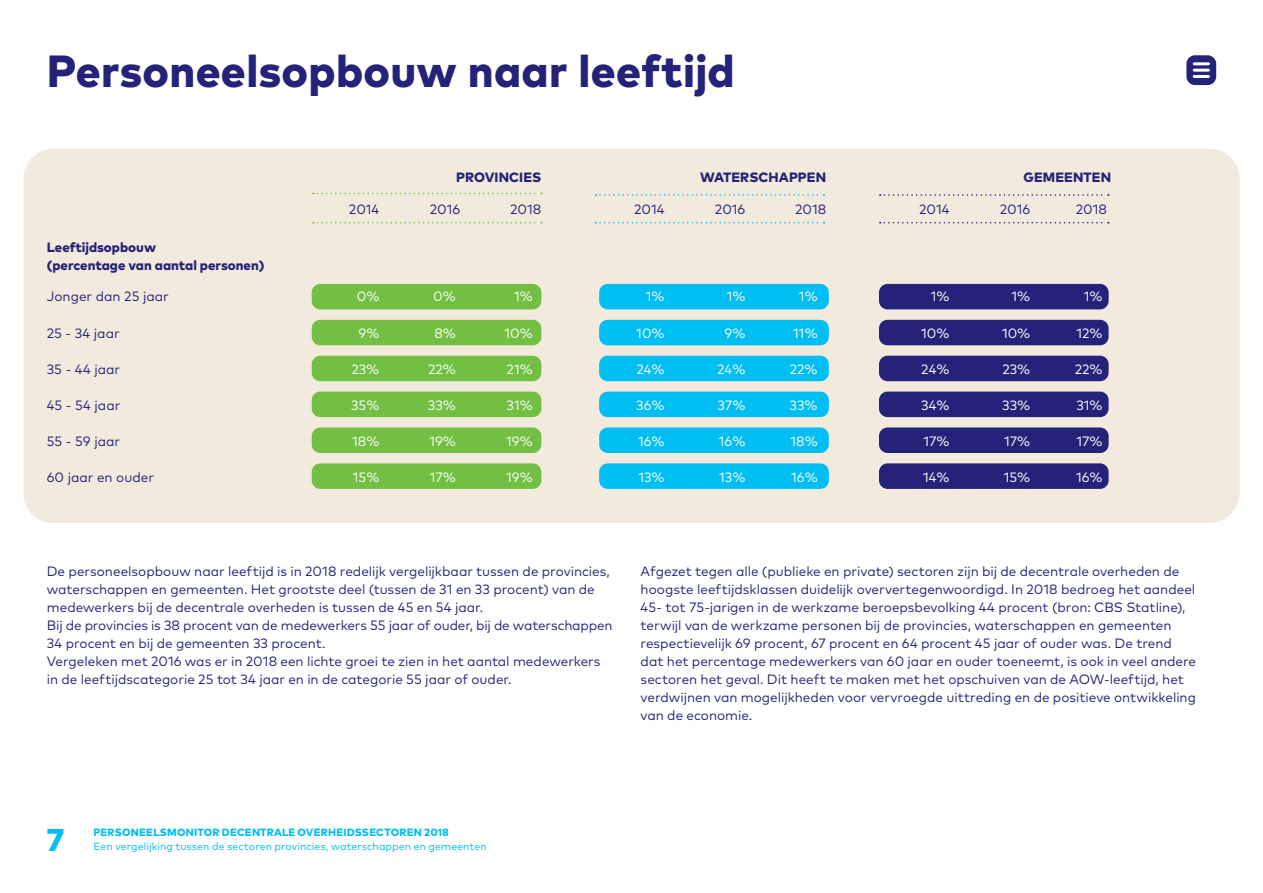
<style>
.page{position:relative;width:1263px;height:893px;background:#fff}
.page>*{position:absolute;margin:0;border:0;box-sizing:border-box;transform-origin:0 0}
.t1{font:800 45px "Mark Pro";letter-spacing:.005em;color:#252379}
.t2{font:800 31.5px "Mark Pro";color:#00bdf2}
.t3{font:13.5px/18px "Mark Pro";color:#252379}
.t4{font:13.5px "Mark Pro";color:#fff}
.t5{font:800 13.5px/18px "Mark Pro";color:#252379}
.t6{font:10.5px "Mark Pro";letter-spacing:.01em;color:#00bdf2}
.t7{font:800 10.5px "Mark Pro";letter-spacing:.02em;color:#00bdf2}
</style>
<div class="page">
<div style="left:23px;top:149px;width:1216px;height:374px;background:#f2eadc;border-radius:30px"></div>
<div style="left:312px;top:284px;width:229px;height:25px;background:#72bf44;border-radius:9px"></div>
<div style="left:312px;top:320px;width:229px;height:25px;background:#72bf44;border-radius:9px"></div>
<div style="left:312px;top:356px;width:229px;height:25px;background:#72bf44;border-radius:9px"></div>
<div style="left:312px;top:392px;width:229px;height:25px;background:#72bf44;border-radius:9px"></div>
<div style="left:312px;top:427px;width:229px;height:26px;background:#72bf44;border-radius:9px"></div>
<div style="left:312px;top:463px;width:229px;height:26px;background:#72bf44;border-radius:9px"></div>
<div style="left:599px;top:284px;width:230px;height:25px;background:#00bdf2;border-radius:9px"></div>
<div style="left:599px;top:320px;width:230px;height:25px;background:#00bdf2;border-radius:9px"></div>
<div style="left:599px;top:356px;width:230px;height:25px;background:#00bdf2;border-radius:9px"></div>
<div style="left:599px;top:392px;width:230px;height:25px;background:#00bdf2;border-radius:9px"></div>
<div style="left:599px;top:427px;width:230px;height:26px;background:#00bdf2;border-radius:9px"></div>
<div style="left:599px;top:463px;width:230px;height:26px;background:#00bdf2;border-radius:9px"></div>
<div style="left:879px;top:284px;width:230px;height:25px;background:#252379;border-radius:9px"></div>
<div style="left:879px;top:320px;width:230px;height:25px;background:#252379;border-radius:9px"></div>
<div style="left:879px;top:356px;width:230px;height:25px;background:#252379;border-radius:9px"></div>
<div style="left:879px;top:392px;width:230px;height:25px;background:#252379;border-radius:9px"></div>
<div style="left:879px;top:427px;width:230px;height:26px;background:#252379;border-radius:9px"></div>
<div style="left:879px;top:463px;width:230px;height:26px;background:#252379;border-radius:9px"></div>
<svg style="left:313px;top:193px;width:229px;height:1px"></svg>
<svg style="left:313px;top:222px;width:229px;height:1px"></svg>
<svg style="left:595px;top:194px;width:229px;height:2px"></svg>
<svg style="left:880px;top:194px;width:229px;height:2px"></svg>
<svg style="left:595px;top:222px;width:229px;height:1px"></svg>
<svg style="left:880px;top:222px;width:229px;height:1px"></svg>
<div style="left:1186px;top:55px;width:30px;height:30px;background:#252379;border-radius:9px"></div>
<hr style="left:1194px;top:62px;width:14px;height:3px;background:#fff">
<hr style="left:1194px;top:69px;width:14px;height:3px;background:#fff">
<hr style="left:1194px;top:75px;width:14px;height:3px;background:#fff">
<h1 class="t1" style="left:47px;top:36px;width:689px">Personeelsopbouw naar leeftijd</h1>
<p class="t5" style="left:456px;top:167px;width:87px">PROVINCIES</p>
<p class="t5" style="left:700px;top:167px;width:128px">WATERSCHAPPEN</p>
<p class="t5" style="left:1023px;top:167px;width:89px">GEMEENTEN</p>
<p class="t3" style="left:349px;top:199px;width:32px">2014</p>
<p class="t3" style="left:430px;top:199px;width:32px">2016</p>
<p class="t3" style="left:510px;top:199px;width:33px">2018</p>
<p class="t3" style="left:634px;top:199px;width:32px">2014</p>
<p class="t3" style="left:715px;top:199px;width:32px">2016</p>
<p class="t3" style="left:795px;top:199px;width:33px">2018</p>
<p class="t3" style="left:919px;top:199px;width:32px">2014</p>
<p class="t3" style="left:1000px;top:199px;width:32px">2016</p>
<p class="t3" style="left:1076px;top:199px;width:33px">2018</p>
<p class="t5" style="left:47px;top:237px;width:219px">Leeftijdsopbouw<br>(percentage van aantal personen)</p>
<p class="t3" style="left:47px;top:286px;width:124px">Jonger dan 25 jaar</p>
<p class="t4" style="left:357px;top:286px;width:24px">0%</p>
<p class="t4" style="left:433px;top:286px;width:24px">0%</p>
<p class="t4" style="left:514px;top:286px;width:20px">1%</p>
<p class="t4" style="left:646px;top:286px;width:20px">1%</p>
<p class="t4" style="left:727px;top:286px;width:20px">1%</p>
<p class="t4" style="left:799px;top:286px;width:20px">1%</p>
<p class="t4" style="left:931px;top:286px;width:20px">1%</p>
<p class="t4" style="left:1011px;top:286px;width:20px">1%</p>
<p class="t4" style="left:1084px;top:286px;width:20px">1%</p>
<p class="t3" style="left:47px;top:323px;width:74px">25 - 34 jaar</p>
<p class="t4" style="left:358px;top:323px;width:22px">9%</p>
<p class="t4" style="left:434px;top:323px;width:23px">8%</p>
<p class="t4" style="left:504px;top:323px;width:30px">10%</p>
<p class="t4" style="left:636px;top:323px;width:30px">10%</p>
<p class="t4" style="left:724px;top:323px;width:22px">9%</p>
<p class="t4" style="left:793px;top:323px;width:26px">11%</p>
<p class="t4" style="left:921px;top:323px;width:30px">10%</p>
<p class="t4" style="left:1002px;top:323px;width:30px">10%</p>
<p class="t4" style="left:1076px;top:323px;width:28px">12%</p>
<p class="t3" style="left:47px;top:359px;width:75px">35 - 44 jaar</p>
<p class="t4" style="left:351px;top:359px;width:29px">23%</p>
<p class="t4" style="left:428px;top:359px;width:29px">22%</p>
<p class="t4" style="left:507px;top:359px;width:28px">21%</p>
<p class="t4" style="left:636px;top:359px;width:30px">24%</p>
<p class="t4" style="left:717px;top:359px;width:30px">24%</p>
<p class="t4" style="left:790px;top:359px;width:29px">22%</p>
<p class="t4" style="left:921px;top:359px;width:30px">24%</p>
<p class="t4" style="left:1002px;top:359px;width:29px">23%</p>
<p class="t4" style="left:1075px;top:359px;width:29px">22%</p>
<p class="t3" style="left:47px;top:395px;width:75px">45 - 54 jaar</p>
<p class="t4" style="left:351px;top:395px;width:30px">35%</p>
<p class="t4" style="left:428px;top:395px;width:30px">33%</p>
<p class="t4" style="left:506px;top:395px;width:28px">31%</p>
<p class="t4" style="left:636px;top:395px;width:30px">36%</p>
<p class="t4" style="left:717px;top:395px;width:29px">37%</p>
<p class="t4" style="left:790px;top:395px;width:30px">33%</p>
<p class="t4" style="left:921px;top:395px;width:30px">34%</p>
<p class="t4" style="left:1002px;top:395px;width:30px">33%</p>
<p class="t4" style="left:1076px;top:395px;width:28px">31%</p>
<p class="t3" style="left:47px;top:431px;width:75px">55 - 59 jaar</p>
<p class="t4" style="left:352px;top:431px;width:29px">18%</p>
<p class="t4" style="left:429px;top:431px;width:28px">19%</p>
<p class="t4" style="left:506px;top:431px;width:28px">19%</p>
<p class="t4" style="left:638px;top:431px;width:28px">16%</p>
<p class="t4" style="left:719px;top:431px;width:28px">16%</p>
<p class="t4" style="left:790px;top:431px;width:29px">18%</p>
<p class="t4" style="left:923px;top:431px;width:28px">17%</p>
<p class="t4" style="left:1004px;top:431px;width:28px">17%</p>
<p class="t4" style="left:1076px;top:431px;width:28px">17%</p>
<p class="t3" style="left:47px;top:467px;width:109px">60 jaar en ouder</p>
<p class="t4" style="left:353px;top:467px;width:28px">15%</p>
<p class="t4" style="left:430px;top:467px;width:28px">17%</p>
<p class="t4" style="left:506px;top:467px;width:28px">19%</p>
<p class="t4" style="left:638px;top:467px;width:28px">13%</p>
<p class="t4" style="left:719px;top:467px;width:28px">13%</p>
<p class="t4" style="left:791px;top:467px;width:28px">16%</p>
<p class="t4" style="left:923px;top:467px;width:28px">14%</p>
<p class="t4" style="left:1004px;top:467px;width:28px">15%</p>
<p class="t4" style="left:1076px;top:467px;width:28px">16%</p>
<p class="t3" style="left:47px;top:561px;width:567px">De personeelsopbouw naar leeftijd is in 2018 redelijk vergelijkbaar tussen de provincies, waterschappen en gemeenten. Het grootste deel (tussen de 31 en 33 procent) van de medewerkers bij de decentrale overheden is tussen de 45 en 54 jaar.<br>Bij de provincies is 38 procent van de medewerkers 55 jaar of ouder, bij de waterschappen 34 procent en bij de gemeenten 33 procent.<br>Vergeleken met 2016 was er in 2018 een lichte groei te zien in het aantal medewerkers in de leeftijdscategorie 25 tot 34 jaar en in de categorie 55 jaar of ouder.</p>
<p class="t3" style="left:641px;top:561px;width:557px">Afgezet tegen alle (publieke en private) sectoren zijn bij de decentrale overheden de hoogste leeftijdsklassen duidelijk oververtegenwoordigd. In 2018 bedroeg het aandeel 45- tot 75-jarigen in de werkzame beroepsbevolking 44 procent (bron: CBS Statline), terwijl van de werkzame personen bij de provincies, waterschappen en gemeenten respectievelijk 69 procent, 67 procent en 64 procent 45 jaar of ouder was. De trend dat het percentage medewerkers van 60 jaar en ouder toeneemt, is ook in veel andere sectoren het geval. Dit heeft te maken met het opschuiven van de AOW-leeftijd, het verdwijnen van mogelijkheden voor vervroegde uittreding en de positieve ontwikkeling van de economie.</p>
<h2 class="t2" style="left:47px;top:815px;width:19px">7</h2>
<p class="t7" style="left:94px;top:825px;width:357px">PERSONEELSMONITOR DECENTRALE OVERHEIDSSECTOREN 2018</p>
<p class="t6" style="left:94px;top:838px;width:395px">Een vergelijking tussen de sectoren provincies, waterschappen en gemeenten</p>
</div>
